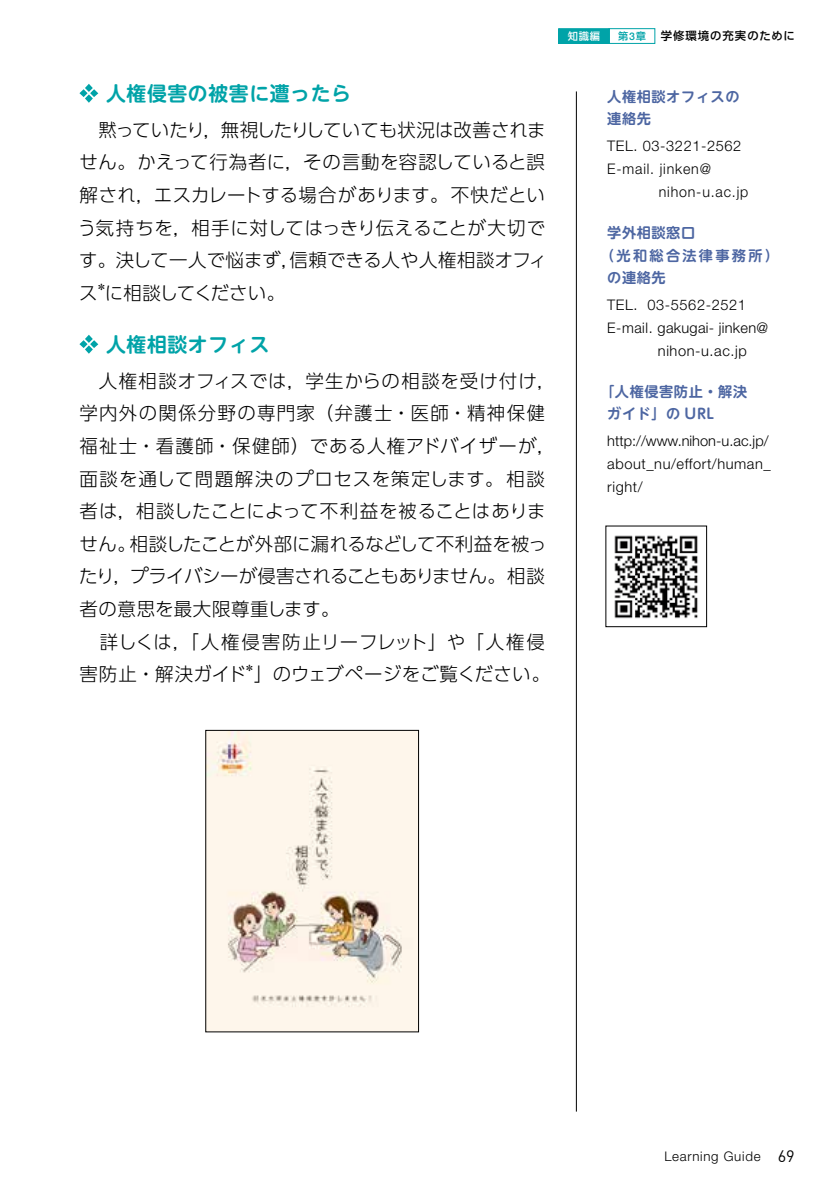
<style>
.page{position:relative;width:840px;height:1191px;background:#fff}
.page>*{position:absolute;margin:0;border:0;box-sizing:border-box;transform-origin:0 0}
.t1{font:700 19.8px "UD Shin M Go Pro De";letter-spacing:.03em;color:#00a3a8}
.t2{font:300 18.4px/32.6px "UD Shin Go Pro";letter-spacing:.035em;color:#000}
.t3{font:300 18.4px/32.6px "UD Shin Go Pro";letter-spacing:.015em;color:#000}
.t4{font:300 14.6px/22.6px "Helvetica Neue LT Std";letter-spacing:.04em;color:#000}
.t5{font:300 14.6px "Helvetica Neue LT Std";letter-spacing:.02em;color:#000}
.t6{font:300 14.6px "Helvetica Neue LT Std";letter-spacing:.06em;color:#000}
.t7{font:700 14.2px/22.6px "UD Shin M Go Pro De";letter-spacing:.04em;color:#4d66a2}
.t8{font:700 14.2px "UD Shin M Go Pro De";letter-spacing:.16em;color:#4d66a2}
.t9{font:300 13.2px "Helvetica Neue LT Std";letter-spacing:.055em;color:#000}
.t10{font:500 11.4px "UD Shin Go Pro";letter-spacing:.085em;color:#000}
.t11{font:300 10.8px "UD Shin Go Pro";color:#000}
.t12{font:500 10.2px "UD Shin Go Pro";color:#fff}
.t13{font:500 10.2px "UD Shin Go Pro";color:#00a3a8}
.s1{font-family:"Helvetica Neue LT Std";font-size:10.6px}
.s2{font-family:"DIN";font-weight:400;font-size:16.2px}
</style>
<div class="page">
<svg style="left:558px;top:28px;width:97px;height:16px"></svg>
<svg style="left:79px;top:84px;width:19px;height:19px"></svg>
<svg style="left:79px;top:335px;width:19px;height:19px"></svg>
<hr style="left:575px;top:91px;width:1px;height:1020px;background:#000">
<img style="left:207px;top:732px;width:209px;height:298px">
<img style="left:614px;top:535px;width:84px;height:84px">
<p class="t1" style="left:106px;top:77px;width:246px">人権侵害の被害に遭ったら</p>
<p class="t3" style="left:78px;top:113px;width:470px">　黙っていたり，無視したりしていても状況は改善されません。かえって行為者に，その言動を容認していると誤解され，エスカレートする場合があります。不快だという気持ちを，相手に対してはっきり伝えることが大切です。決して一人で悩まず，信頼できる人や人権相談オフィスに相談してください。</p>
<p class="t11" style="left:96px;top:278px;width:12px">＊</p>
<p class="t1" style="left:106px;top:328px;width:164px">人権相談オフィス</p>
<p class="t2" style="left:79px;top:364px;width:478px">　人権相談オフィスでは，学生からの相談を受け付け，学内外の関係分野の専門家（弁護士・医師・精神保健福祉士・看護師・保健師）である人権アドバイザーが，面談を通して問題解決のプロセスを策定します。相談者は，相談したことによって不利益を被ることはありません。相談したことが外部に漏れるなどして不利益を被ったり，プライバシーが侵害されることもありません。相談者の意思を最大限尊重します。<br>　詳しくは，「人権侵害防止リーフレット」や「人権侵害防止・解決ガイド」のウェブページをご覧ください。</p>
<p class="t11" style="left:244px;top:659px;width:12px">＊</p>
<p class="t12" style="left:567px;top:28px;width:34px">知識編</p>
<p class="t13" style="left:617px;top:28px;width:29px">第<span class="s1">3</span>章</p>
<p class="t10" style="left:660px;top:27px;width:135px">学修環境の充実のために</p>
<p class="t7" style="left:607px;top:84px;width:134px">人権相談オフィスの連絡先</p>
<p class="t4" style="left:607px;top:135px;width:135px">TEL. 03-3221-2562<br>E-mail. jinken@</p>
<p class="t6" style="left:658px;top:183px;width:91px">nihon-u.ac.jp</p>
<p class="t7" style="left:607px;top:220px;width:89px">学外相談窓口</p>
<p class="t8" style="left:600px;top:244px;width:180px">（光和総合法律事務所）</p>
<p class="t7" style="left:607px;top:266px;width:60px">の連絡先</p>
<p class="t4" style="left:607px;top:293px;width:140px">TEL. 03-5562-2521</p>
<p class="t5" style="left:607px;top:319px;width:162px">E-mail. gakugai- jinken@</p>
<p class="t4" style="left:657px;top:339px;width:90px">nihon-u.ac.jp</p>
<p class="t7" style="left:607px;top:379px;width:141px;text-indent:-7px">「人権侵害防止・解決ガイド」の URL</p>
<p class="t4" style="left:607px;top:429px;width:165px">http://www.nihon-u.ac.jp/ about_nu/effort/human_ right/</p>
<p class="t9" style="left:664px;top:1148px;width:132px">Learning Guide <span class="s2">69</span></p>
</div>
